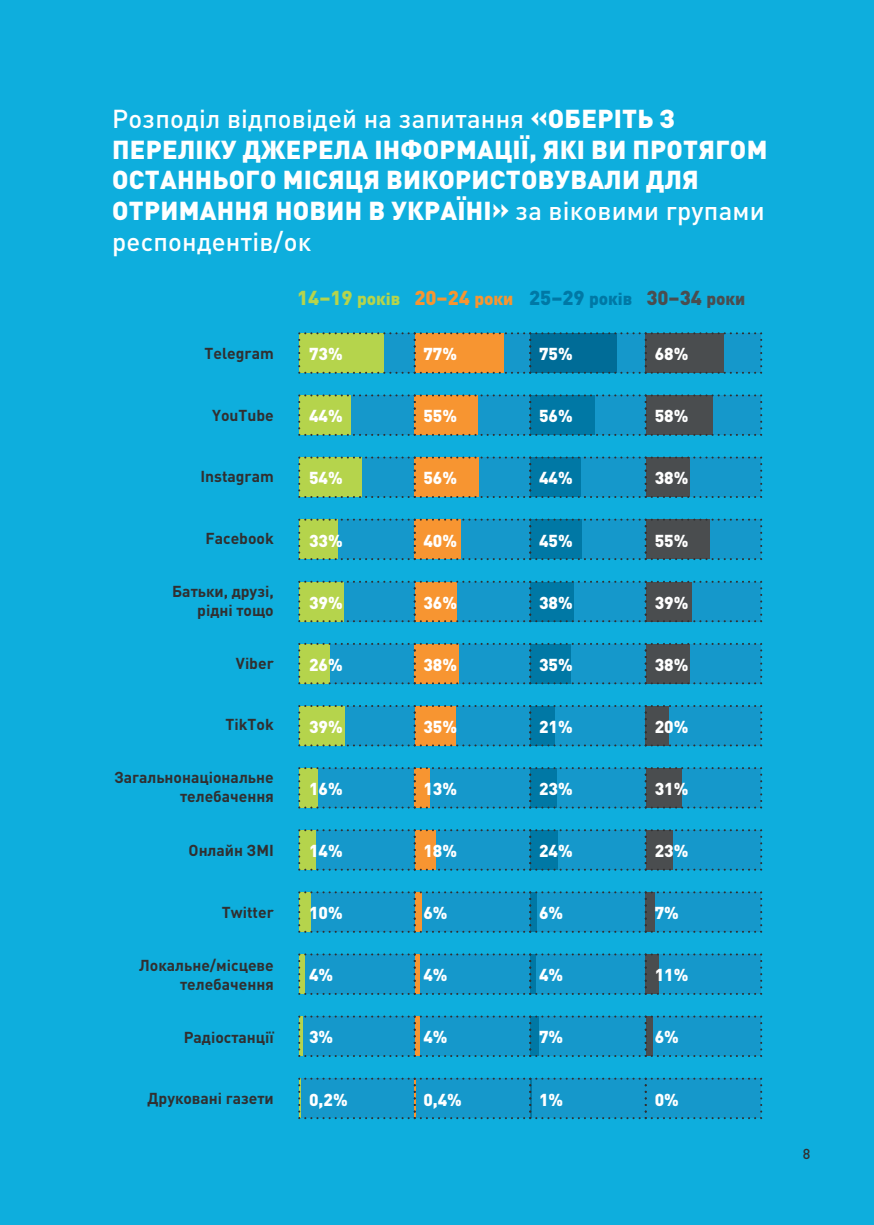
<style>
.page{position:relative;width:874px;height:1225px;background:#fff}
.page>*{position:absolute;margin:0;border:0;box-sizing:border-box;transform-origin:0 0}
.t1{font:900 25.6px/30.8px "DIN Pro";letter-spacing:.01em;color:#fff}
.t2{font:900 20px "DIN Pro";color:#b5d44c}
.t3{font:900 17px "DIN Pro";color:#fff}
.t4{font:700 15.6px/18.8px "DIN Pro";color:#312f30;text-align:right}
.t5{font:500 14.2px "DIN Pro";color:#312f30}
.s1{font-weight:500}
.s2{font-size:17px}
.s3{color:#f79531}
.s4{font-size:17px;color:#f79531}
.s5{color:#0078a5}
.s6{font-size:17px;color:#0078a5}
.s7{color:#4a4d4f}
.s8{font-size:17px;color:#4a4d4f}
</style>
<div class="page">
<div style="left:0;top:0;width:873px;height:1224px;background:#0eaedd"></div>
<svg style="left:298px;top:1015px;width:464px;height:42px"></svg>
<svg style="left:298px;top:1077px;width:464px;height:43px"></svg>
<svg style="left:298px;top:891px;width:464px;height:42px"></svg>
<svg style="left:298px;top:953px;width:464px;height:42px"></svg>
<svg style="left:298px;top:829px;width:464px;height:42px"></svg>
<svg style="left:298px;top:705px;width:464px;height:42px"></svg>
<svg style="left:298px;top:767px;width:464px;height:42px"></svg>
<svg style="left:298px;top:580px;width:464px;height:43px"></svg>
<svg style="left:298px;top:642px;width:464px;height:43px"></svg>
<svg style="left:298px;top:456px;width:464px;height:42px"></svg>
<svg style="left:298px;top:518px;width:464px;height:43px"></svg>
<svg style="left:298px;top:332px;width:464px;height:42px"></svg>
<svg style="left:298px;top:394px;width:464px;height:42px"></svg>
<p class="t1" style="left:112px;top:100px;width:656px"><span class="s1">Розподіл відповідей на запитання</span> «ОБЕРІТЬ З ПЕРЕЛІКУ ДЖЕРЕЛА ІНФОРМАЦІЇ, ЯКІ ВИ ПРОТЯГОМ ОСТАННЬОГО МІСЯЦЯ ВИКОРИСТОВУВАЛИ ДЛЯ ОТРИМАННЯ НОВИН В УКРАЇНІ» <span class="s1">за віковими групами респондентів/ок</span></p>
<p class="t2" style="left:297px;top:280px;width:449px">14–19 <span class="s2">років</span> <span class="s3">20–24</span> <span class="s4">роки</span> <span class="s5">25–29</span> <span class="s6">років</span> <span class="s7">30–34</span> <span class="s8">роки</span></p>
<p class="t4" style="left:204px;top:342px;width:71px">Telegram</p>
<p class="t3" style="left:309px;top:339px;width:35px">73%</p>
<p class="t3" style="left:423px;top:339px;width:35px">77%</p>
<p class="t3" style="left:538px;top:339px;width:35px">75%</p>
<p class="t3" style="left:654px;top:339px;width:35px">68%</p>
<p class="t4" style="left:212px;top:404px;width:63px">YouTube</p>
<p class="t3" style="left:309px;top:401px;width:35px">44%</p>
<p class="t3" style="left:423px;top:401px;width:35px">55%</p>
<p class="t3" style="left:538px;top:401px;width:35px">56%</p>
<p class="t3" style="left:654px;top:401px;width:35px">58%</p>
<p class="t4" style="left:200px;top:465px;width:75px">Instagram</p>
<p class="t3" style="left:309px;top:464px;width:35px">54%</p>
<p class="t3" style="left:423px;top:464px;width:35px">56%</p>
<p class="t3" style="left:538px;top:464px;width:35px">44%</p>
<p class="t3" style="left:654px;top:464px;width:35px">38%</p>
<p class="t4" style="left:205px;top:527px;width:70px">Facebook</p>
<p class="t3" style="left:309px;top:526px;width:35px">33%</p>
<p class="t3" style="left:423px;top:526px;width:35px">40%</p>
<p class="t3" style="left:538px;top:526px;width:35px">45%</p>
<p class="t3" style="left:654px;top:526px;width:35px">55%</p>
<p class="t4" style="left:172px;top:580px;width:103px">Батьки, друзі, рідні тощо</p>
<p class="t4" style="left:236px;top:651px;width:39px">Viber</p>
<p class="t3" style="left:309px;top:588px;width:35px">39%</p>
<p class="t3" style="left:423px;top:588px;width:35px">36%</p>
<p class="t3" style="left:538px;top:588px;width:35px">38%</p>
<p class="t3" style="left:654px;top:588px;width:35px">39%</p>
<p class="t3" style="left:309px;top:650px;width:35px">26%</p>
<p class="t3" style="left:423px;top:650px;width:35px">38%</p>
<p class="t3" style="left:538px;top:650px;width:35px">35%</p>
<p class="t3" style="left:654px;top:650px;width:35px">38%</p>
<p class="t4" style="left:225px;top:713px;width:50px">TikTok</p>
<p class="t3" style="left:309px;top:712px;width:35px">39%</p>
<p class="t3" style="left:423px;top:712px;width:35px">35%</p>
<p class="t3" style="left:538px;top:712px;width:35px">21%</p>
<p class="t3" style="left:654px;top:712px;width:35px">20%</p>
<p class="t4" style="left:114px;top:766px;width:161px">Загальнонаціональне телебачення</p>
<p class="t3" style="left:309px;top:774px;width:35px">16%</p>
<p class="t3" style="left:423px;top:774px;width:35px">13%</p>
<p class="t3" style="left:538px;top:774px;width:35px">23%</p>
<p class="t3" style="left:654px;top:774px;width:35px">31%</p>
<p class="t4" style="left:188px;top:839px;width:87px">Онлайн ЗМІ</p>
<p class="t3" style="left:309px;top:836px;width:35px">14%</p>
<p class="t3" style="left:423px;top:836px;width:35px">18%</p>
<p class="t3" style="left:538px;top:836px;width:35px">24%</p>
<p class="t3" style="left:654px;top:836px;width:35px">23%</p>
<p class="t4" style="left:222px;top:901px;width:53px">Twitter</p>
<p class="t3" style="left:309px;top:898px;width:35px">10%</p>
<p class="t3" style="left:423px;top:898px;width:26px">6%</p>
<p class="t3" style="left:538px;top:898px;width:26px">6%</p>
<p class="t3" style="left:654px;top:898px;width:26px">7%</p>
<p class="t4" style="left:139px;top:954px;width:136px">Локальне/місцеве телебачення</p>
<p class="t3" style="left:309px;top:960px;width:26px">4%</p>
<p class="t3" style="left:423px;top:960px;width:26px">4%</p>
<p class="t3" style="left:538px;top:960px;width:26px">4%</p>
<p class="t3" style="left:654px;top:960px;width:35px">11%</p>
<p class="t4" style="left:184px;top:1026px;width:92px">Радіостанції</p>
<p class="t3" style="left:309px;top:1022px;width:26px">3%</p>
<p class="t3" style="left:423px;top:1022px;width:26px">4%</p>
<p class="t3" style="left:538px;top:1022px;width:26px">7%</p>
<p class="t3" style="left:654px;top:1022px;width:26px">6%</p>
<p class="t4" style="left:147px;top:1087px;width:128px">Друковані газети</p>
<p class="t3" style="left:309px;top:1084px;width:40px">0,2%</p>
<p class="t3" style="left:423px;top:1084px;width:40px">0,4%</p>
<p class="t3" style="left:538px;top:1084px;width:26px">1%</p>
<p class="t3" style="left:654px;top:1084px;width:26px">0%</p>
<p class="t5" style="left:802px;top:1142px;width:9px">8</p>
</div>
